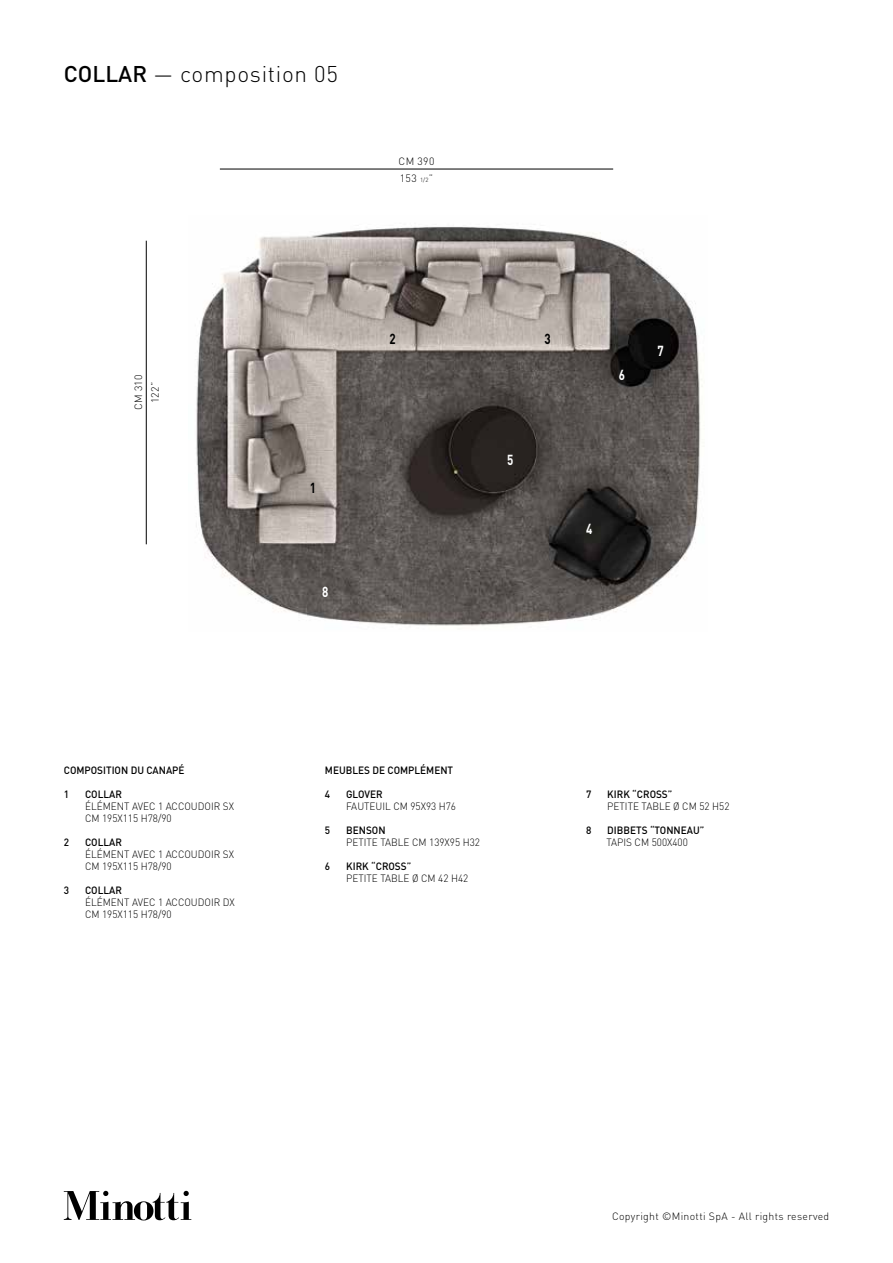
<style>
.page{position:relative;width:893px;height:1263px;background:#fff}
.page>*{position:absolute;margin:0;border:0;box-sizing:border-box;transform-origin:0 0}
.t1{font:300 22.5px "DIN";letter-spacing:.03em;color:#000}
.t2{font:700 14.4px "DIN";color:#fff;scale:.8 1}
.t3{font:700 14.4px "DIN";color:#000;scale:.8 1}
.t4{font:300 10.5px/12px "DIN";color:#000;scale:.95 1}
.t5{font:500 10.5px "DIN";color:#000;scale:.95 1}
.t6{font:300 10.5px "DIN";letter-spacing:.03em;color:#000}
.t7{font:300 10.5px/16.5px "DIN";color:#000}
.s1{font-weight:500}
.s2{font-size:6px}
</style>
<div class="page">
<svg style="left:64px;top:1191px;width:127px;height:29px"></svg>
<img style="left:196px;top:227px;width:507px;height:399px">
<hr style="left:220px;top:169px;width:393px;height:1px;background:#000">
<hr style="left:146px;top:241px;width:1px;height:303px;background:#000">
<h1 class="t1" style="left:64px;top:60px;width:276px"><span class="s1">COLLAR</span> — composition 05</h1>
<p class="t7" style="left:399px;top:153px;width:37px">CM 390<br>153 <span class="s2">1/2</span>”</p>
<p class="t7" style="left:130px;top:410px;width:37px;text-align:center;rotate:-90deg">CM 310<br>122”</p>
<h2 class="t3" style="left:310px;top:478px;width:9px">1</h2>
<h2 class="t2" style="left:322px;top:582px;width:9px">8</h2>
<h2 class="t3" style="left:389px;top:330px;width:9px">2</h2>
<h2 class="t3" style="left:544px;top:330px;width:9px">3</h2>
<h2 class="t2" style="left:507px;top:450px;width:9px">5</h2>
<h2 class="t2" style="left:619px;top:365px;width:9px">6</h2>
<h2 class="t2" style="left:657px;top:342px;width:9px">7</h2>
<h2 class="t2" style="left:586px;top:519px;width:9px">4</h2>
<p class="t5" style="left:64px;top:764px;width:129px">COMPOSITION DU CANAPÉ</p>
<p class="t5" style="left:64px;top:787px;width:7px">1</p>
<p class="t5" style="left:85px;top:787px;width:40px">COLLAR</p>
<p class="t4" style="left:85px;top:800px;width:158px">ÉLÉMENT AVEC 1 ACCOUDOIR SX<br>CM 195X115 H78/90</p>
<p class="t5" style="left:64px;top:835px;width:7px">2</p>
<p class="t5" style="left:85px;top:835px;width:40px">COLLAR</p>
<p class="t4" style="left:85px;top:848px;width:158px">ÉLÉMENT AVEC 1 ACCOUDOIR SX<br>CM 195X115 H78/90</p>
<p class="t5" style="left:64px;top:883px;width:7px">3</p>
<p class="t5" style="left:85px;top:883px;width:40px">COLLAR</p>
<p class="t4" style="left:85px;top:896px;width:159px">ÉLÉMENT AVEC 1 ACCOUDOIR DX<br>CM 195X115 H78/90</p>
<p class="t5" style="left:325px;top:764px;width:137px">MEUBLES DE COMPLÉMENT</p>
<p class="t5" style="left:325px;top:787px;width:7px">4</p>
<p class="t5" style="left:346px;top:787px;width:40px">GLOVER</p>
<p class="t4" style="left:346px;top:800px;width:117px">FAUTEUIL CM 95X93 H76</p>
<p class="t5" style="left:325px;top:823px;width:7px">5</p>
<p class="t5" style="left:346px;top:823px;width:43px">BENSON</p>
<p class="t4" style="left:346px;top:836px;width:142px">PETITE TABLE CM 139X95 H32</p>
<p class="t5" style="left:325px;top:859px;width:7px">6</p>
<p class="t5" style="left:346px;top:859px;width:70px">KIRK “CROSS”</p>
<p class="t4" style="left:346px;top:872px;width:130px">PETITE TABLE Ø CM 42 H42</p>
<p class="t5" style="left:586px;top:787px;width:7px">7</p>
<p class="t5" style="left:607px;top:787px;width:70px">KIRK “CROSS”</p>
<p class="t4" style="left:607px;top:800px;width:130px">PETITE TABLE Ø CM 52 H52</p>
<p class="t5" style="left:586px;top:823px;width:7px">8</p>
<p class="t5" style="left:607px;top:823px;width:104px">DIBBETS “TONNEAU”</p>
<p class="t4" style="left:606px;top:836px;width:87px">TAPIS CM 500X400</p>
<p class="t6" style="left:612px;top:1210px;width:219px">Copyright ©Minotti SpA - All rights reserved</p>
</div>
